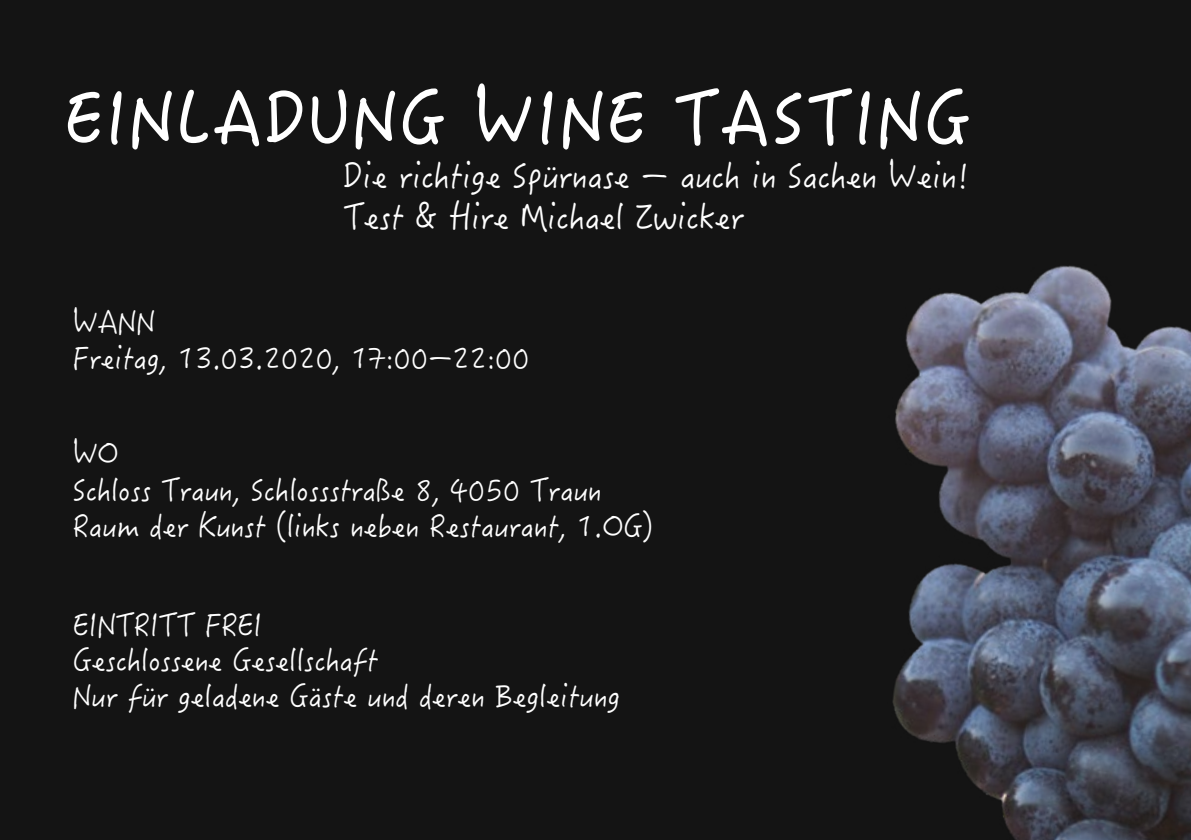
<style>
.page{position:relative;width:1191px;height:840px;background:#fff}
.page>*{position:absolute;margin:0;border:0;box-sizing:border-box;transform-origin:0 0}
.t1{font:70.2px "Hanzi Pen SC W5";letter-spacing:.03em;color:#fff}
.t2{font:34px "Hanzi Pen SC W3";color:#fff}
.t3{font:30px/36px "Hanzi Pen SC W3";color:#fff}
</style>
<div class="page">
<div style="left:0;top:0;width:1191px;height:839px;background:#141414"></div>
<img style="left:892px;top:265px;width:299px;height:574px">
<h1 class="t1" style="left:64px;top:74px;width:907px">EINLADUNG WINE TASTING</h1>
<p class="t2" style="left:343px;top:154px;width:627px">Die richtige Spürnase – auch in Sachen Wein!</p>
<p class="t3" style="left:73px;top:303px;width:84px">WANN</p>
<p class="t2" style="left:343px;top:195px;width:402px">Test &amp; Hire Michael Zwicker</p>
<p class="t3" style="left:73px;top:339px;width:458px">Freitag, 13.03.2020, 17:00–22:00</p>
<p class="t3" style="left:73px;top:434px;width:47px">WO</p>
<p class="t3" style="left:73px;top:471px;width:581px">Schloss Traun, Schlossstraße 8, 4050 Traun<br>Raum der Kunst (links neben Restaurant, 1.OG)</p>
<p class="t3" style="left:73px;top:605px;width:191px">EINTRITT FREI</p>
<p class="t3" style="left:73px;top:641px;width:548px">Geschlossene Gesellschaft<br>Nur für geladene Gäste und deren Begleitung</p>
</div>
